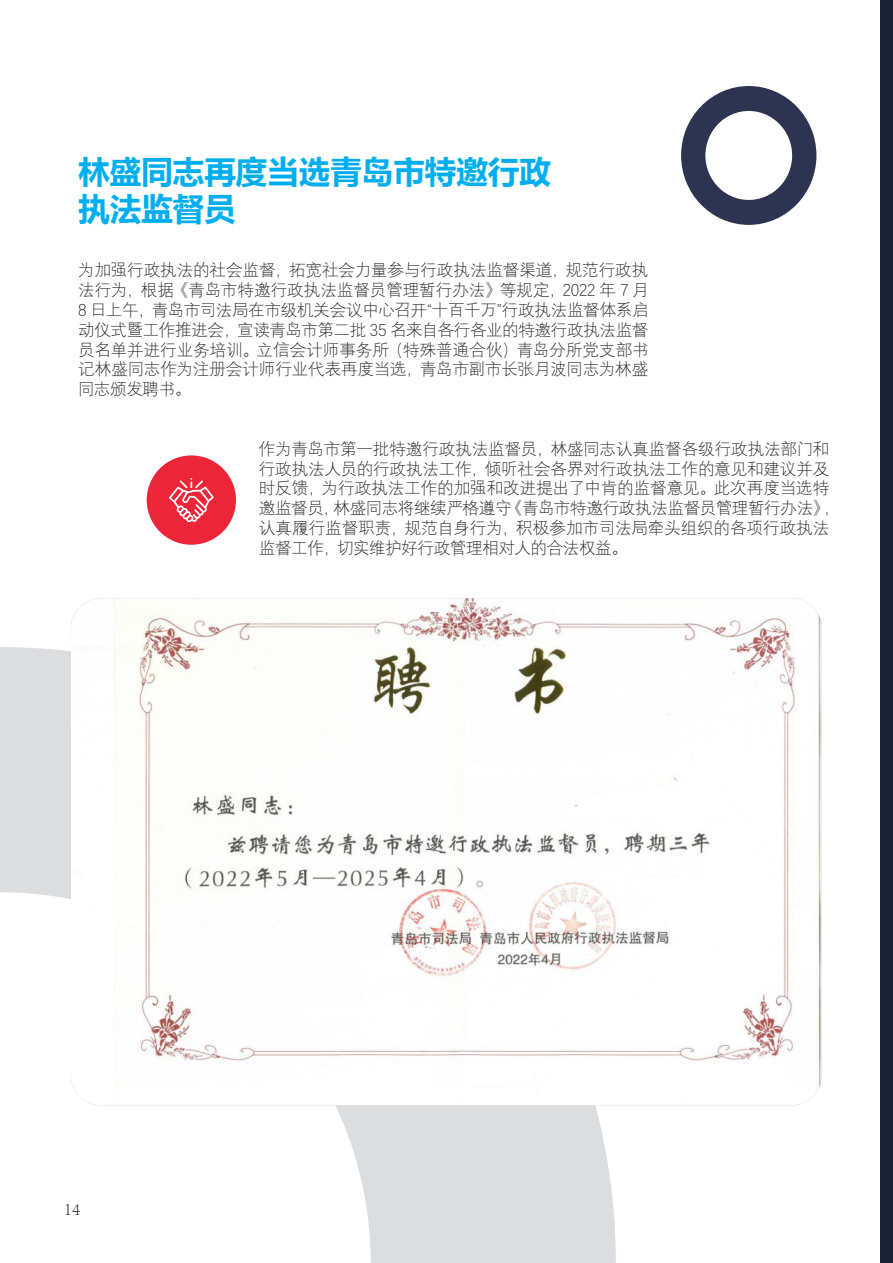
<style>
.page{position:relative;width:893px;height:1263px;background:#fff}
.page>*{position:absolute;margin:0;border:0;box-sizing:border-box;transform-origin:0 0}
.t1{font:700 31.5px "Microsoft Ya Hei";color:#00aeef}
.t2{font:300 18px "Adobe Song Std";color:#231f20}
.t3{font:300 16.5px/19.8px "Deng Xian";letter-spacing:-.005em;color:#231f20;text-align:justify}
</style>
<div class="page">
<div style="left:880px;top:0;width:13px;height:1263px;background:#1b2136"></div>
<svg style="left:0;top:647px;width:616px;height:616px"></svg>
<div style="left:147px;top:455px;width:89px;height:90px;background:#ed2538;border-radius:50%"></div>
<svg style="left:169px;top:478px;width:45px;height:44px"></svg>
<svg style="left:681px;top:86px;width:135px;height:139px"></svg>
<img style="left:71px;top:598px;width:751px;height:507px">
<p class="t1" style="left:78px;top:149px;width:474px">林盛同志再度当选青岛市特邀行政</p>
<p class="t1" style="left:78px;top:187px;width:159px">执法监督员</p>
<p class="t3" style="left:78px;top:260px;width:572px">为加强行政执法的社会监督，拓宽社会力量参与行政执法监督渠道，规范行政执法行为，根据《青岛市特邀行政执法监督员管理暂行办法》等规定，2022 年 7 月8 日上午，青岛市司法局在市级机关会议中心召开“十百千万”行政执法监督体系启动仪式暨工作推进会，宣读青岛市第二批 35 名来自各行各业的特邀行政执法监督员名单并进行业务培训。立信会计师事务所（特殊普通合伙）青岛分所党支部书记林盛同志作为注册会计师行业代表再度当选，青岛市副市长张月波同志为林盛同志颁发聘书。</p>
<p class="t3" style="left:259px;top:438px;width:583px;text-align:left">作为青岛市第一批特邀行政执法监督员，林盛同志认真监督各级行政执法部门和行政执法人员的行政执法工作，倾听社会各界对行政执法工作的意见和建议并及时反馈，为行政执法工作的加强和改进提出了中肯的监督意见。此次再度当选特邀监督员，林盛同志将继续严格遵守《青岛市特邀行政执法监督员管理暂行办法》，认真履行监督职责，规范自身行为，积极参加市司法局牵头组织的各项行政执法监督工作，切实维护好行政管理相对人的合法权益。</p>
<p class="t2" style="left:64px;top:1199px;width:18px">14</p>
</div>
